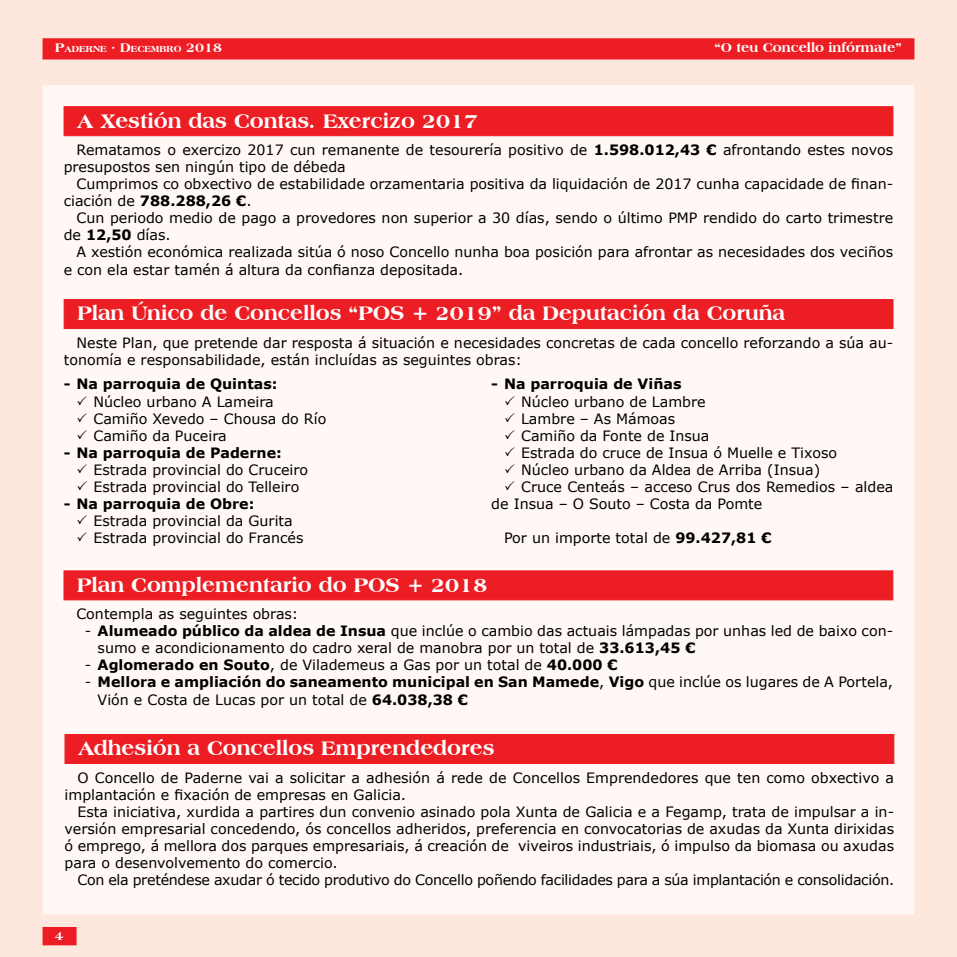
<style>
.page{position:relative;width:957px;height:957px;background:#fee7dc}
.page>*{position:absolute;margin:0;border:0;box-sizing:border-box;transform-origin:0 0}
.t1{font:800 21px "Americana BT";color:#fff}
.t2{font:14.25px/17.1px "Verdana";color:#000}
.t3{font:700 14.25px/17.1px "Verdana";color:#000}
.t4{font:14.25px "Verdana";letter-spacing:-.02em;color:#000}
.t5{font:800 13.5px "Americana BT";color:#fff}
.t6{font:800 13.5px "Americana BT";color:#fff}
.t7{font:800 9.45px "Americana BT";color:#fff}
.s1{font-size:13.5px}
.s2{font-weight:700}
.s3{font-weight:400}
</style>
<div class="page">
<div style="left:42px;top:85px;width:873px;height:830px;background:#fff8f5"></div>
<div style="left:43px;top:927px;width:34px;height:18px;background:#ed1d24"></div>
<div style="left:43px;top:38px;width:871px;height:21px;background:#ed1d24;border:2px solid #ed1d24"></div>
<div style="left:64px;top:106px;width:829px;height:30px;background:#ed1d24;border:1px solid #ed1d24"></div>
<div style="left:64px;top:299px;width:829px;height:30px;background:#ed1d24"></div>
<div style="left:64px;top:570px;width:829px;height:30px;background:#ed1d24;border:1px solid #ed1d24"></div>
<div style="left:65px;top:734px;width:829px;height:30px;background:#ed1d24"></div>
<svg style="left:64px;top:395px;width:23px;height:27px"></svg>
<svg style="left:77px;top:430px;width:10px;height:9px"></svg>
<svg style="left:77px;top:464px;width:10px;height:9px"></svg>
<svg style="left:77px;top:481px;width:10px;height:9px"></svg>
<svg style="left:77px;top:515px;width:10px;height:9px"></svg>
<svg style="left:77px;top:532px;width:10px;height:9px"></svg>
<svg style="left:505px;top:395px;width:9px;height:10px"></svg>
<svg style="left:505px;top:412px;width:9px;height:10px"></svg>
<svg style="left:505px;top:430px;width:9px;height:9px"></svg>
<svg style="left:505px;top:447px;width:9px;height:9px"></svg>
<svg style="left:505px;top:464px;width:9px;height:9px"></svg>
<svg style="left:505px;top:481px;width:9px;height:9px"></svg>
<p class="t7" style="left:55px;top:43px;width:168px"><span class="s1">P</span>ADERNE <span class="s1">· D</span>ECEMBRO <span class="s1">2018</span></p>
<p class="t5" style="left:714px;top:39px;width:189px">“O teu Concello infórmate”</p>
<h1 class="t1" style="left:77px;top:108px;width:402px">A Xestión das Contas. Exercizo 2017</h1>
<p class="t2" style="left:64px;top:141px;width:831px;text-indent:13px">Rematamos o exercizo 2017 cun remanente de tesourería positivo de <span class="s2">1.598.012,43 €</span> afrontando estes novos presupostos sen ningún tipo de débeda</p>
<p class="t2" style="left:64px;top:175px;width:831px;text-indent:13px">Cumprimos co obxectivo de estabilidade orzamentaria positiva da liquidación de 2017 cunha capacidade de finan&shy;ciación de <span class="s2">788.288,26 €</span>.</p>
<p class="t2" style="left:64px;top:209px;width:831px;text-indent:13px">Cun periodo medio de pago a provedores non superior a 30 días, sendo o último PMP rendido do carto trimestre de <span class="s2">12,50</span> días.</p>
<p class="t2" style="left:64px;top:243px;width:831px;text-indent:13px">A xestión económica realizada sitúa ó noso Concello nunha boa posición para afrontar as necesidades dos veciños e con ela estar tamén á altura da confianza depositada.</p>
<h1 class="t1" style="left:77px;top:301px;width:709px">Plan Único de Concellos “POS + 2019” da Deputación da Coruña</h1>
<p class="t2" style="left:64px;top:334px;width:831px;text-indent:13px">Neste Plan, que pretende dar resposta á situación e necesidades concretas de cada concello reforzando a súa au&shy;tonomía e responsabilidade, están incluídas as seguintes obras:</p>
<p class="t3" style="left:64px;top:375px;width:215px">- Na parroquia de Quintas:</p>
<p class="t2" style="left:93px;top:393px;width:234px">Núcleo urbano A Lameira<br>Camiño Xevedo – Chousa do Río<br>Camiño da Puceira</p>
<p class="t3" style="left:64px;top:444px;width:220px">- Na parroquia de Paderne:</p>
<p class="t2" style="left:93px;top:461px;width:216px">Estrada provincial do Cruceiro<br>Estrada provincial do Telleiro</p>
<p class="t3" style="left:64px;top:495px;width:192px">- Na parroquia de Obre:</p>
<p class="t2" style="left:93px;top:512px;width:212px">Estrada provincial da Gurita<br>Estrada provincial do Francés</p>
<p class="t3" style="left:491px;top:375px;width:192px">- Na parroquia de Viñas</p>
<p class="t2" style="left:521px;top:393px;width:186px">Núcleo urbano de Lambre</p>
<p class="t2" style="left:521px;top:410px;width:156px">Lambre – As Mámoas</p>
<p class="t2" style="left:521px;top:427px;width:190px">Camiño da Fonte de Insua</p>
<p class="t2" style="left:521px;top:444px;width:317px">Estrada do cruce de Insua ó Muelle e Tixoso</p>
<p class="t2" style="left:521px;top:461px;width:301px">Núcleo urbano da Aldea de Arriba (Insua)</p>
<p class="t2" style="left:521px;top:478px;width:374px">Cruce Centeás – acceso Crus dos Remedios – aldea</p>
<p class="t2" style="left:491px;top:495px;width:272px">de Insua – O Souto – Costa da Pomte</p>
<p class="t2" style="left:504px;top:529px;width:269px">Por un importe total de <span class="s2">99.427,81 €</span></p>
<h1 class="t1" style="left:77px;top:572px;width:411px">Plan Complementario do POS + 2018</h1>
<p class="t2" style="left:76px;top:605px;width:224px">Contempla as seguintes obras:</p>
<p class="t2" style="left:98px;top:622px;width:797px;text-indent:-13px">- <span class="s2">Alumeado público da aldea de Insua</span> que inclúe o cambio das actuais lámpadas por unhas led de baixo con&shy;sumo e acondicionamento do cadro xeral de manobra por un total de <span class="s2">33.613,45 €</span></p>
<p class="t2" style="left:85px;top:656px;width:534px">- <span class="s2">Aglomerado en Souto</span>, de Vilademeus a Gas por un total de <span class="s2">40.000 €</span></p>
<p class="t3" style="left:98px;top:673px;width:797px;text-indent:-13px"><span class="s3">-</span> Mellora e ampliación do saneamento municipal en San Mamede<span class="s3">,</span> Vigo <span class="s3">que inclúe os lugares de A Portela,<br>Vión e Costa de Lucas por un total de</span> 64.038,38 €</p>
<h1 class="t1" style="left:78px;top:736px;width:418px">Adhesión a Concellos Emprendedores</h1>
<p class="t2" style="left:65px;top:768px;width:831px;text-indent:13px">O Concello de Paderne vai a solicitar a adhesión á rede de Concellos Emprendedores que ten como obxectivo a implantación e fixación de empresas en Galicia.</p>
<p class="t2" style="left:65px;top:803px;width:831px;text-align:justify;text-indent:13px">Esta iniciativa, xurdida a partires dun convenio asinado pola Xunta de Galicia e a Fegamp, trata de impulsar a in&shy;versión empresarial concedendo, ós concellos adheridos, preferencia en convocatorias de axudas da Xunta dirixidas ó emprego, á mellora dos parques empresariais, á creación de viveiros industriais, ó impulso da biomasa ou axudas para o desenvolvemento do comercio.</p>
<p class="t4" style="left:77px;top:870px;width:818px">Con ela preténdese axudar ó tecido produtivo do Concello poñendo facilidades para a súa implantación e consolidación.</p>
<p class="t6" style="left:55px;top:927px;width:11px">4</p>
</div>
